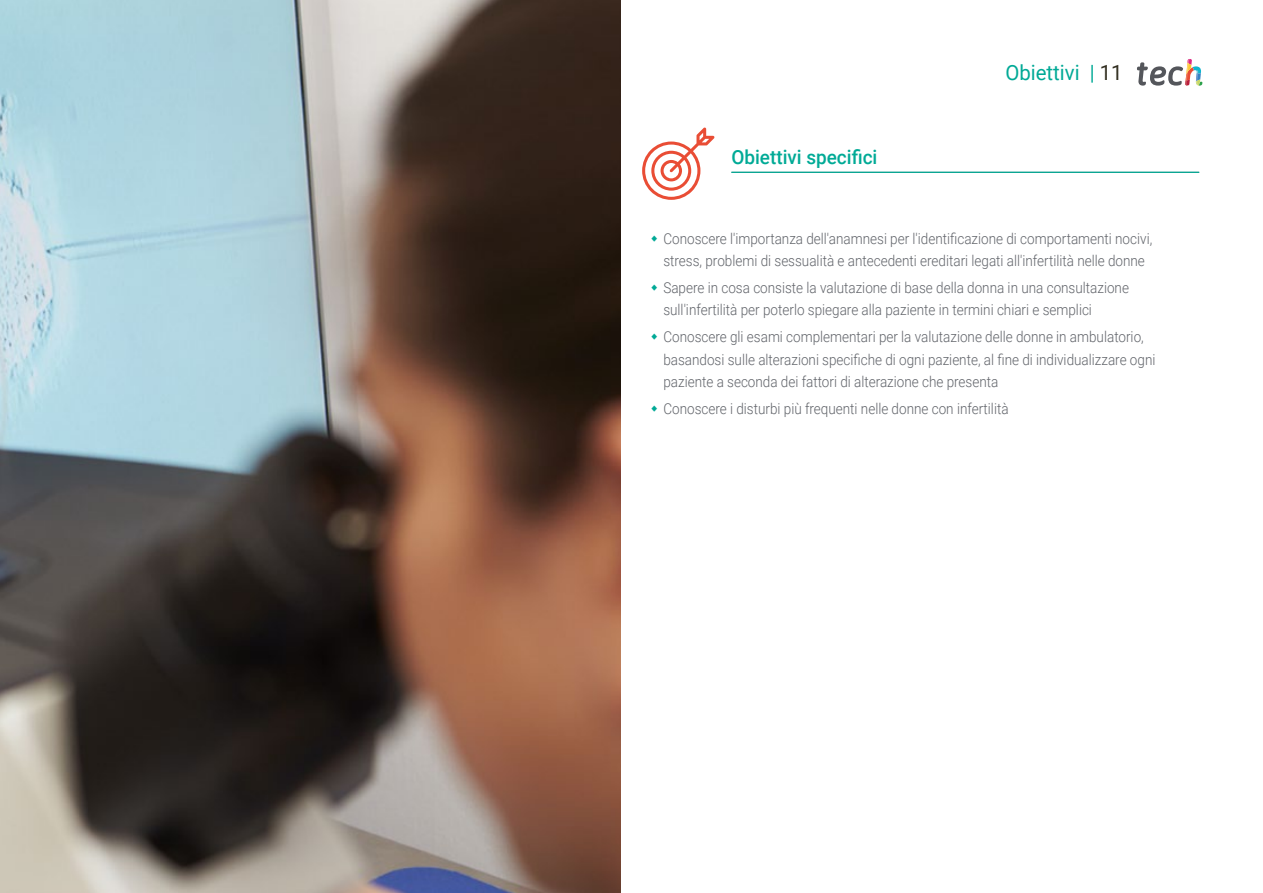
<style>
.page{position:relative;width:1263px;height:893px;background:#fff}
.page>*{position:absolute;margin:0;border:0;box-sizing:border-box;transform-origin:0 0}
.t1{font:21px "Roboto";color:#00a996}
.t2{font:500 19.5px "Roboto";color:#00aa96}
.t3{font:300 15px/22.5px "Roboto";color:#61646a;scale:.9 1}
.s1{color:#312e20}
</style>
<div class="page">
<img style="left:0;top:0;width:621px;height:893px">
<svg style="left:642px;top:127px;width:72px;height:73px"></svg>
<hr style="left:731px;top:172px;width:468px;height:1px;background:#00aa96">
<svg style="left:1137px;top:59px;width:65px;height:27px"></svg>
<h2 class="t2" style="left:731px;top:143px;width:147px">Obiettivi specifici</h2>
<h1 class="t1" style="left:1005px;top:57px;width:119px">Obiettivi | <span class="s1">11</span></h1>
<p class="t3" style="left:663px;top:226px;width:545px">Conoscere l'importanza dell'anamnesi per l'identificazione di comportamenti nocivi, stress, problemi di sessualità e antecedenti ereditari legati all'infertilità nelle donne</p>
<p class="t3" style="left:663px;top:276px;width:519px">Sapere in cosa consiste la valutazione di base della donna in una consultazione sull'infertilità per poterlo spiegare alla paziente in termini chiari e semplici</p>
<p class="t3" style="left:663px;top:325px;width:548px">Conoscere gli esami complementari per la valutazione delle donne in ambulatorio, basandosi sulle alterazioni specifiche di ogni paziente, al fine di individualizzare ogni paziente a seconda dei fattori di alterazione che presenta</p>
<p class="t3" style="left:663px;top:397px;width:385px">Conoscere i disturbi più frequenti nelle donne con infertilità</p>
</div>
